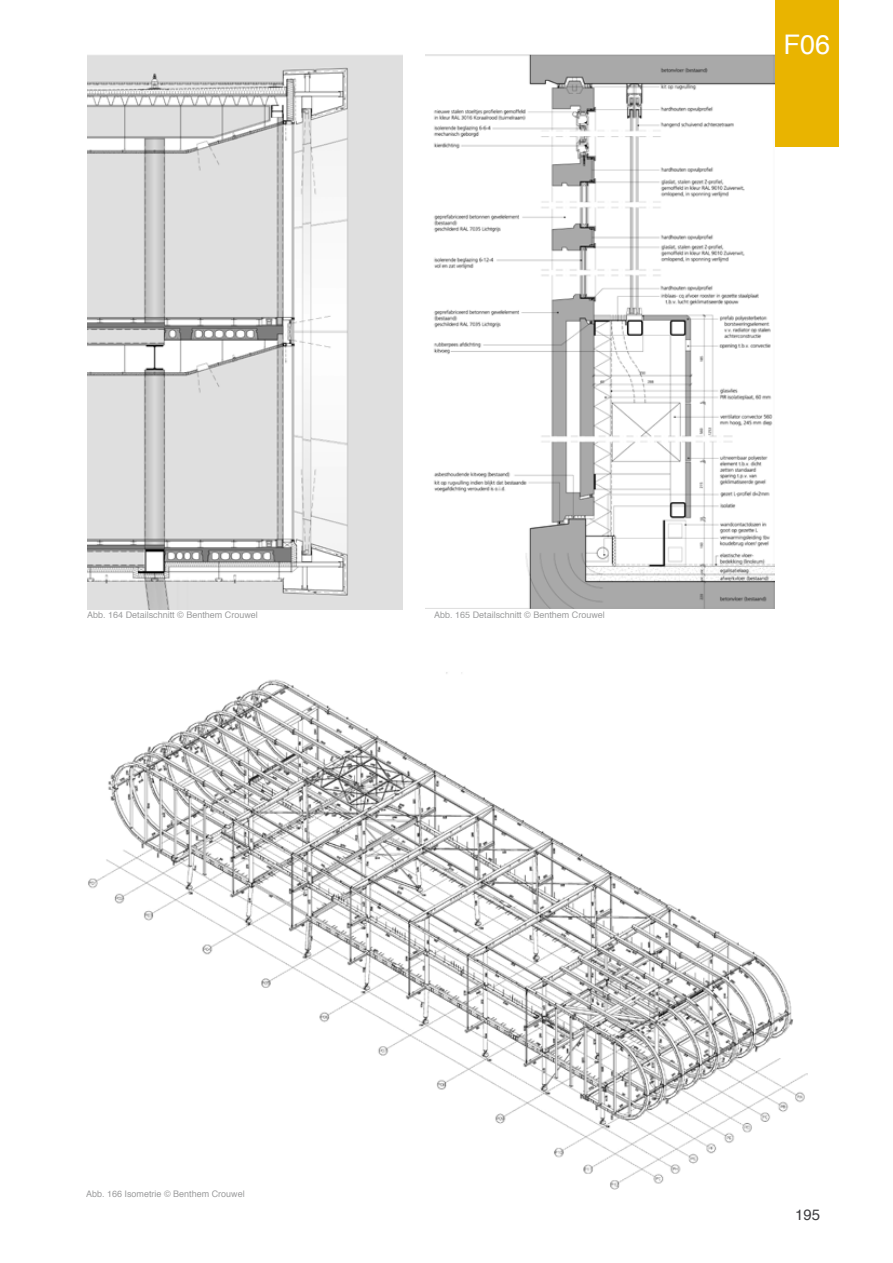
<style>
.page{position:relative;width:893px;height:1263px;background:#fff}
.page>*{position:absolute;margin:0;border:0;box-sizing:border-box;transform-origin:0 0}
.t1{font:27px "Helvetica";color:#fff}
.t2{font:15px "Helvetica";color:#3e3d40}
.t3{font:9px "Helvetica";color:#707172}
</style>
<div class="page">
<img style="left:87px;top:55px;width:315px;height:554px">
<img style="left:426px;top:54px;width:349px;height:554px">
<img style="left:88px;top:672px;width:719px;height:517px">
<div style="left:775px;top:0;width:64px;height:147px;background:#e9b400"></div>
<h1 class="t1" style="left:784px;top:24px;width:48px">F06</h1>
<p class="t3" style="left:87px;top:608px;width:172px">Abb. 164 Detailschnitt © Benthem Crouwel</p>
<p class="t3" style="left:434px;top:608px;width:172px">Abb. 165 Detailschnitt © Benthem Crouwel</p>
<p class="t3" style="left:86px;top:1187px;width:160px">Abb. 166 Isometrie © Benthem Crouwel</p>
<h2 class="t2" style="left:795px;top:1203px;width:27px">195</h2>
</div>
